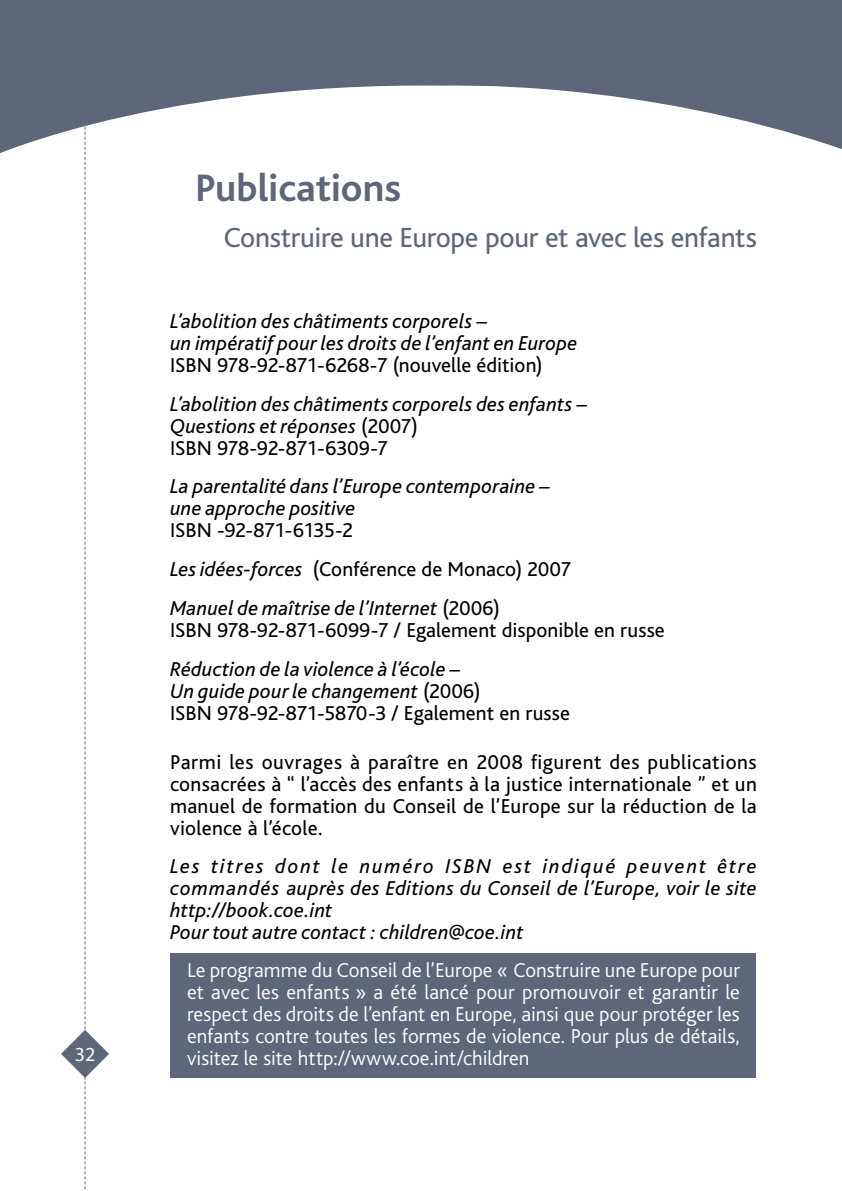
<style>
.page{position:relative;width:842px;height:1191px;background:#fff}
.page>*{position:absolute;margin:0;border:0;box-sizing:border-box;transform-origin:0 0}
.t1{font:700 40px "Bliss";letter-spacing:-.005em;color:#5e6779}
.t2{font:29px "Bliss";letter-spacing:-.015em;color:#5e6779}
.t3{font:italic 21px/22px "Bliss";letter-spacing:.01em;color:#000}
.t4{font:21px/22px "Bliss";letter-spacing:.005em;color:#000}
.t5{font:300 21px/22px "Bliss";color:#fff;text-align:justify}
.t6{font:20px "Myriad Pro";color:#fff}
.s1{font-style:normal}
.s2{font-style:italic}
</style>
<div class="page">
<svg style="left:0;top:0;width:842px;height:153px;fill:#5e6779"></svg>
<svg style="left:61px;top:112px;width:48px;height:1078px"></svg>
<div style="left:170px;top:952px;width:585px;height:125px;background:#5e6779"></div>
<p class="t6" style="left:75px;top:1042px;width:11px">32</p>
<p class="t1" style="left:196px;top:167px;width:207px">Publications</p>
<p class="t2" style="left:224px;top:223px;width:534px">Construire une Europe pour et avec les enfants</p>
<p class="t3" style="left:170px;top:310px;width:409px">L’abolition des châtiments corporels –<br>un impératif pour les droits de l’enfant en Europe<br><span class="s1">ISBN 978-92-871-6268-7 (nouvelle édition)</span></p>
<p class="t3" style="left:170px;top:393px;width:419px">L’abolition des châtiments corporels des enfants –<br>Questions et réponses <span class="s1">(2007)<br>ISBN 978-92-871-6309-7</span></p>
<p class="t3" style="left:170px;top:476px;width:381px">La parentalité dans l’Europe contemporaine – une approche positive<br><span class="s1">ISBN -92-871-6135-2</span></p>
<p class="t3" style="left:170px;top:550px;width:402px;line-height:38.8px">Les idées-forces <span class="s1">(Conférence de Monaco) 2007<br></span>Manuel de maîtrise de l’Internet <span class="s1">(2006)</span></p>
<p class="t4" style="left:170px;top:611px;width:496px;line-height:38.8px">ISBN 978-92-871-6099-7 / Egalement disponible en russe<br><span class="s2">Réduction de la violence à l’école –</span></p>
<p class="t4" style="left:170px;top:680px;width:401px"><span class="s2">Un guide pour le changement</span> (2006)<br>ISBN 978-92-871-5870-3 / Egalement en russe</p>
<p class="t4" style="left:170px;top:751px;width:588px;text-align:justify">Parmi les ouvrages à paraître en 2008 figurent des publications consacrées à “ l’accès des enfants à la justice internationale ” et un manuel de formation du Conseil de l’Europe sur la réduction de la violence à l’école.</p>
<p class="t3" style="left:170px;top:856px;width:588px">Les titres dont le numéro ISBN est indiqué peuvent être commandés auprès des Editions du Conseil de l’Europe, voir le site http://book.coe.int<br>Pour tout autre contact : children@coe.int</p>
<p class="t5" style="left:187px;top:959px;width:554px">Le programme du Conseil de l’Europe « Construire une Europe pour et avec les enfants » a été lancé pour promouvoir et garantir le respect des droits de l’enfant en Europe, ainsi que pour protéger les enfants contre toutes les formes de violence. Pour plus de détails, visitez le site http://www.coe.int/children</p>
</div>
